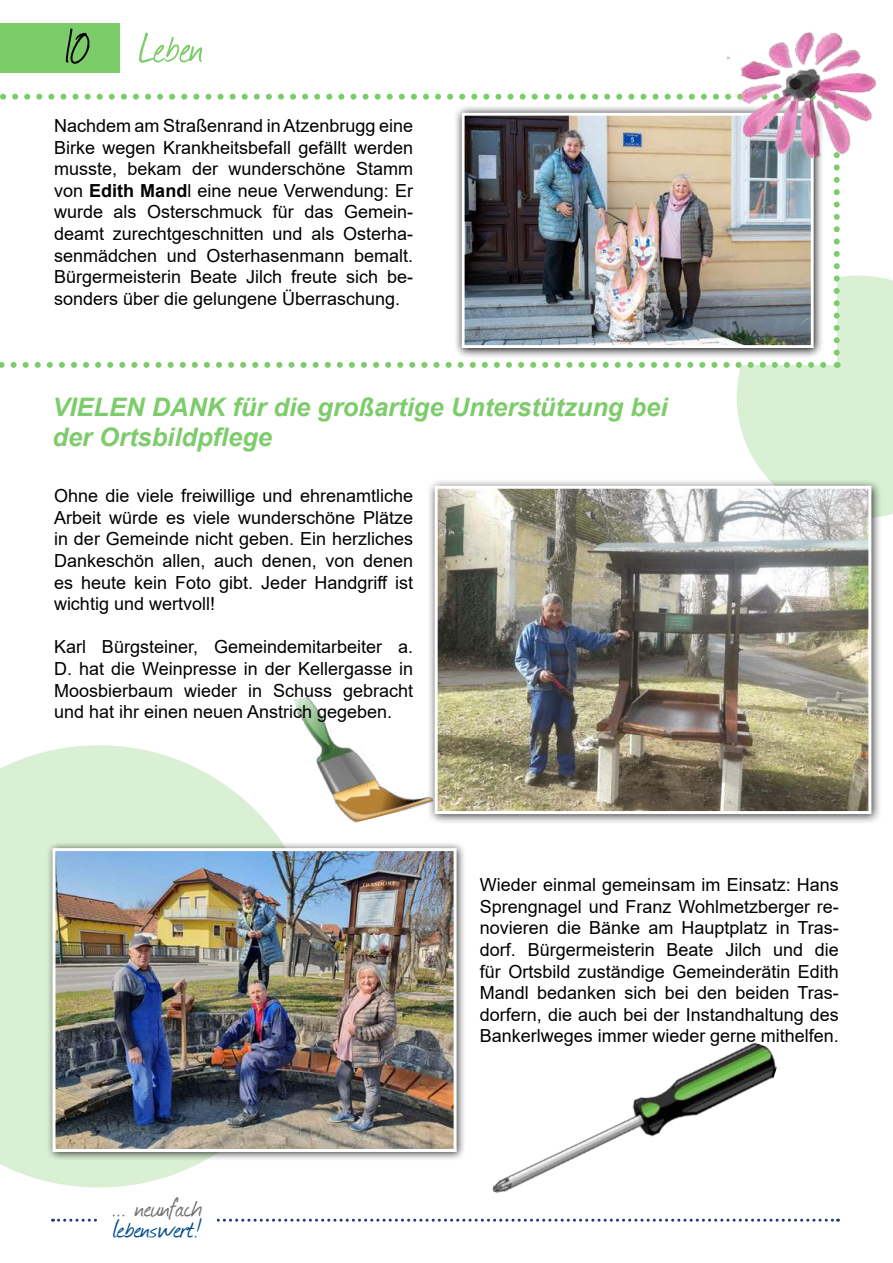
<style>
.page{position:relative;width:893px;height:1263px;background:#fff}
.page>*{position:absolute;margin:0;border:0;box-sizing:border-box;transform-origin:0 0}
.t1{font:51px "Journal";color:#7dcc6b}
.t2{font:30px "Journal";color:#706f6f;scale:1.12 1}
.t3{font:30px "Journal";color:#004c8e;scale:1.12 1}
.t4{font:italic 700 25.5px/30.6px "Arial";color:#7dcc6b}
.t5{font:18px/21.6px "Arial";color:#000;text-align:justify}
.s1{color:#000}
.s2{font-weight:700}
</style>
<div class="page">
<svg style="left:52px;top:1219px;width:786px;height:3px"></svg>
<div style="left:98px;top:1187px;width:118px;height:59px;background:#fff"></div>
<div style="left:1px;top:23px;width:119px;height:49px;background:#7dcc6b"></div>
<img style="left:492px;top:1043px;width:290px;height:179px">
<img style="left:294px;top:697px;width:133px;height:126px">
<div style="left:427px;top:478px;width:455px;height:346px;background:#000;opacity:.75"></div>
<img style="left:439px;top:519px;width:428px;height:291px">
<div style="left:435px;top:486px;width:436px;height:328px;border:3px solid #fff"></div>
<svg style="left:0;top:94px;width:893px;height:425px"></svg>
<div style="left:454px;top:105px;width:370px;height:253px;background:#000;opacity:.97"></div>
<img style="left:466px;top:117px;width:344px;height:227px">
<div style="left:462px;top:113px;width:352px;height:235px;border:3px solid #fff"></div>
<img style="left:726px;top:32px;width:167px;height:143px">
<svg style="left:0;top:745px;width:320px;height:442px;fill:#d9f0d4"></svg>
<div style="left:46px;top:841px;width:420px;height:320px;background:#000;opacity:.75"></div>
<img style="left:56px;top:852px;width:397px;height:296px">
<div style="left:52px;top:848px;width:405px;height:304px;border:3px solid #fff"></div>
<h1 class="t1" style="left:64px;top:12px;width:141px"><span class="s1">10</span> Leben</h1>
<p class="t5" style="left:54px;top:115px;width:361px">Nachdem am Straßenrand in Atzenbrugg eine Birke wegen Krankheitsbefall gefällt werden musste, bekam der wunderschöne Stamm von <span class="s2">Edith Mand</span>l eine neue Verwendung: Er wurde als Osterschmuck für das Gemein&shy;deamt zurechtgeschnitten und als Osterha&shy;senmädchen und Osterhasenmann bemalt.<br>Bürgermeisterin Beate Jilch freute sich be&shy;sonders über die gelungene Überraschung.</p>
<h3 class="t4" style="left:52px;top:392px;width:616px">VIELEN DANK für die großartige Unterstützung bei der Ortsbildpflege</h3>
<p class="t5" style="left:54px;top:485px;width:361px">Ohne die viele freiwillige und ehrenamtliche Arbeit würde es viele wunderschöne Plätze in der Gemeinde nicht geben. Ein herzliches Dankeschön allen, auch denen, von denen es heute kein Foto gibt. Jeder Handgriff ist wichtig und wertvoll!</p>
<p class="t5" style="left:54px;top:636px;width:361px">Karl Bürgsteiner, Gemeindemitarbeiter a.<br>D. hat die Weinpresse in der Kellergasse in Moosbierbaum wieder in Schuss gebracht und hat ihr einen neuen Anstrich gegeben.</p>
<h2 class="t2" style="left:113px;top:1187px;width:81px">... neunfach</h2>
<h2 class="t3" style="left:113px;top:1208px;width:80px">lebenswert!</h2>
<p class="t5" style="left:480px;top:874px;width:361px">Wieder einmal gemeinsam im Einsatz: Hans Sprengnagel und Franz Wohlmetzberger re&shy;novieren die Bänke am Hauptplatz in Tras&shy;dorf. Bürgermeisterin Beate Jilch und die für Ortsbild zuständige Gemeinderätin Edith Mandl bedanken sich bei den beiden Tras&shy;dorfern, die auch bei der Instandhaltung des Bankerlweges immer wieder gerne mithelfen.</p>
</div>
